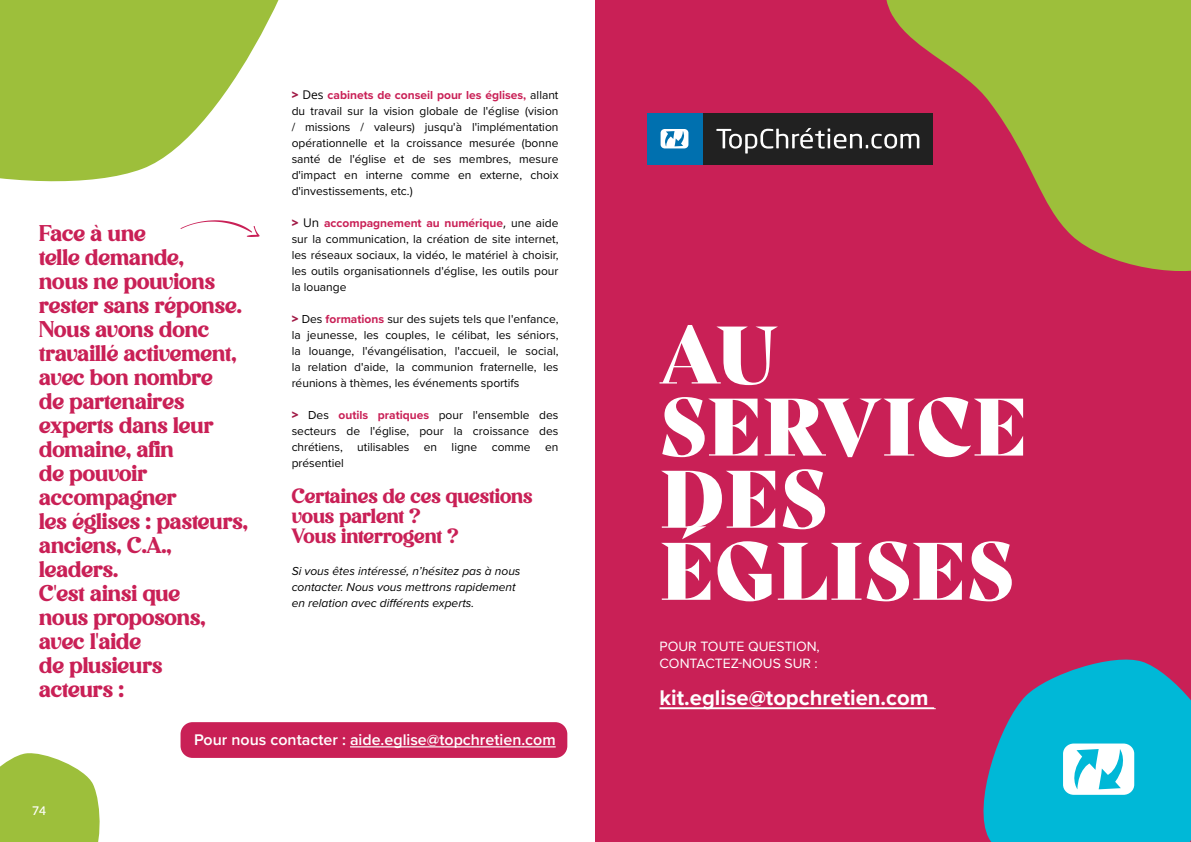
<style>
.page{position:relative;width:1191px;height:842px;background:#fff}
.page>*{position:absolute;margin:0;border:0;box-sizing:border-box;transform-origin:0 0}
.t1{font:79.1px/72.1px "Bely Display";color:#fff}
.t2{font:22px/24px "Avigea";color:#c92056}
.t3{font:700 22px "Proxima Nova";color:#fff}
.t4{font:20px/20px "Avigea";color:#c92056}
.t5{font:600 16px "Proxima Nova";color:#fff}
.t6{font:14px/17.1px "Proxima Nova";color:#fff}
.t7{font:12px/16px "Proxima Nova";color:#000;text-align:justify}
.t8{font:italic 12px/16px "Proxima Nova";color:#000}
.t9{font:600 12px "Lato";color:#fff}
.s1{font-family:"Open Sans";font-weight:800;color:#a01945}
.s2{font-family:"Open Sans"}
.s3{font-weight:700;color:#c92056}
</style>
<div class="page">
<svg style="left:0;top:0;width:279px;height:182px;fill:#9dbf3b"></svg>
<svg style="left:180px;top:220px;width:80px;height:17px"></svg>
<svg style="left:0;top:753px;width:100px;height:89px;background:#a8c652"></svg>
<div style="left:180px;top:722px;width:387px;height:36px;background:#c92056;border-radius:12px"></div>
<hr style="left:350px;top:746px;width:206px;height:1px;background:#fff">
<div style="left:595px;top:0;width:596px;height:842px;background:#c92056"></div>
<svg style="left:983px;top:659px;width:208px;height:183px;fill:#00b8d7"></svg>
<div style="left:702px;top:113px;width:231px;height:51px;background:#212121"></div>
<div style="left:646px;top:113px;width:56px;height:51px;background:#0070af"></div>
<svg style="left:716px;top:128px;width:166px;height:26px"></svg>
<svg style="left:660px;top:129px;width:28px;height:19px"></svg>
<svg style="left:882px;top:0;width:309px;height:271px;fill:#9dbf3b"></svg>
<hr style="left:659px;top:707px;width:275px;height:2px;background:#fff">
<svg style="left:1063px;top:743px;width:71px;height:52px;background:#bcecf4"></svg>
<p class="t2" style="left:39px;top:221px;width:210px">Face à une<br>telle demande,<br>nous ne pouvions rester sans réponse.<br>Nous avons donc travaillé activement, avec bon nombre<br>de partenaires experts dans leur domaine, afin<br>de pouvoir accompagner<br>les églises : pasteurs, anciens, C.A., leaders.<br>C'est ainsi que<br>nous proposons, avec l'aide<br>de plusieurs<br>acteurs :</p>
<p class="t7" style="left:292px;top:86px;width:268px"><span class="s1">&gt;</span> <span class="s2">Des</span> <span class="s3">cabinets de conseil pour les églises,</span> allant du travail sur la vision globale de l'église (vision / missions / valeurs) jusqu'à l'implémentation opérationnelle et la croissance mesurée (bonne santé de l'église et de ses membres, mesure d'impact en interne comme en externe, choix d'investissements, etc.)</p>
<p class="t7" style="left:292px;top:214px;width:268px"><span class="s1">&gt;</span> <span class="s2">Un</span> <span class="s3">accompagnement au numérique</span><span class="s2">,</span> une aide sur la communication, la création de site internet, les réseaux sociaux, la vidéo, le matériel à choisir, les outils organisationnels d'église, les outils pour la louange</p>
<p class="t7" style="left:292px;top:310px;width:268px"><span class="s1">&gt;</span> Des <span class="s3">formations</span> sur des sujets tels que l'enfance, la jeunesse, les couples, le célibat, les séniors, la louange, l'évangélisation, l'accueil, le social, la relation d'aide, la communion fraternelle, les réunions à thèmes, les événements sportifs</p>
<p class="t7" style="left:292px;top:406px;width:268px"><span class="s1">&gt;</span> Des <span class="s3">outils pratiques</span> pour l'ensemble des secteurs de l'église, pour la croissance des chrétiens, utilisables en ligne comme en présentiel</p>
<h3 class="t4" style="left:292px;top:486px;width:242px">Certaines de ces questions vous parlent ?<br>Vous interrogent ?</h3>
<p class="t8" style="left:292px;top:562px;width:230px">Si vous êtes intéressé, n’hésitez pas à nous contacter. Nous vous mettrons rapidement en relation avec différents experts.</p>
<p class="t9" style="left:32px;top:802px;width:15px">74</p>
<h3 class="t5" style="left:194px;top:727px;width:363px">Pour nous contacter : aide.eglise@topchretien.com</h3>
<h1 class="t1" style="left:659px;top:312px;width:370px">AU<br>SERVICE<br>DES<br>ÉGLISES</h1>
<p class="t6" style="left:659px;top:637px;width:162px">POUR TOUTE QUESTION,<br>CONTACTEZ-NOUS SUR :</p>
<h2 class="t3" style="left:659px;top:681px;width:270px">kit.eglise@topchretien.com</h2>
</div>
